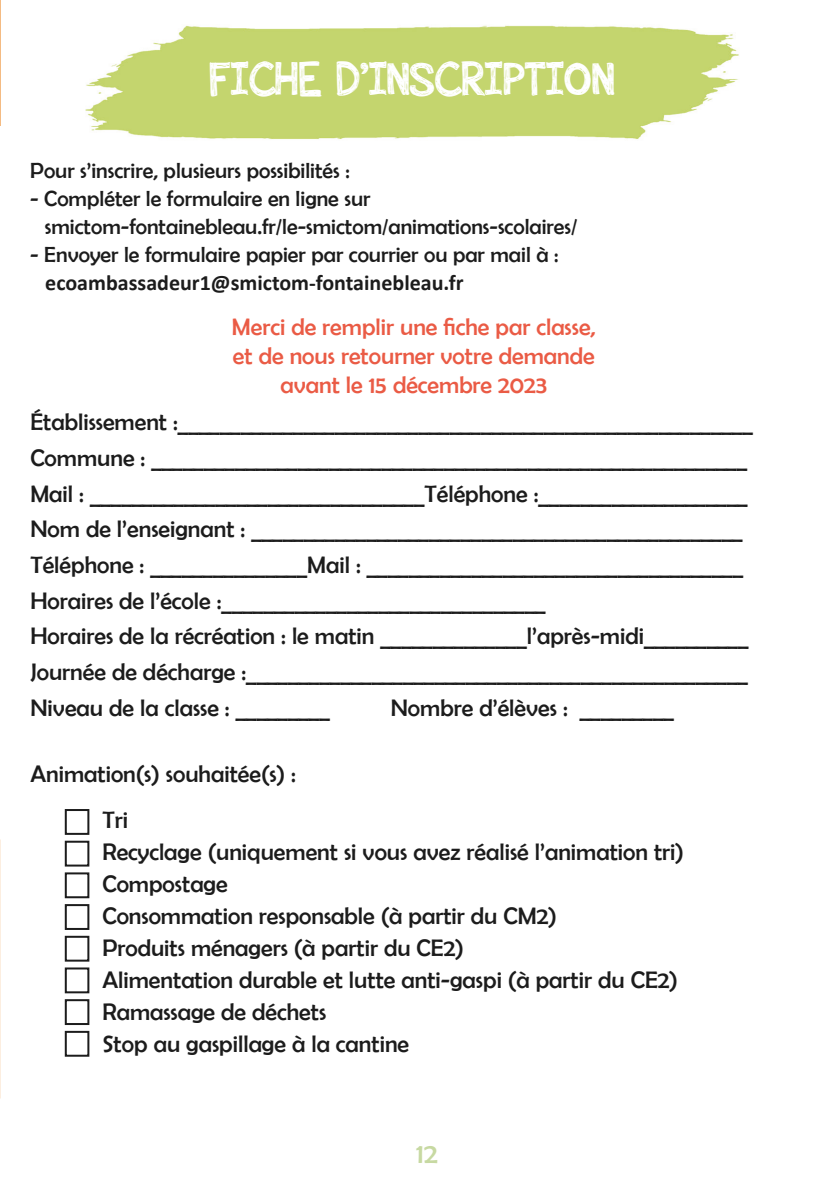
<style>
.page{position:relative;width:840px;height:1191px;background:#fff}
.page>*{position:absolute;margin:0;border:0;box-sizing:border-box;transform-origin:0 0}
.t1{font:54px "appleberry";color:#fff}
.t2{font:48px "appleberry";color:#fff}
.t3{font:28px "Berlin Sans FB";color:#c7d9a2}
.t4{font:24px/35.6px "Berlin Sans FB";color:#1c1c1c}
.t5{font:24px/28.8px "Berlin Sans FB";color:#ea5b45;text-align:center}
.t6{font:22px/28px "Berlin Sans FB";color:#1c1c1c}
.t7{font:700 22px "Calibri";color:#1c1c1c}
</style>
<div class="page">
<hr style="left:0;top:0;width:1px;height:126px;background:#f4bb83">
<div style="left:65px;top:809px;width:24px;height:26px;border:2px solid #1c1c1c"></div>
<div style="left:65px;top:840px;width:24px;height:26px;border:2px solid #1c1c1c"></div>
<div style="left:65px;top:904px;width:24px;height:26px;border:2px solid #1c1c1c"></div>
<div style="left:65px;top:872px;width:24px;height:26px;border:2px solid #1c1c1c"></div>
<div style="left:65px;top:1030px;width:24px;height:26px;border:2px solid #1c1c1c"></div>
<div style="left:65px;top:935px;width:24px;height:26px;border:2px solid #1c1c1c"></div>
<div style="left:65px;top:999px;width:24px;height:26px;border:2px solid #1c1c1c"></div>
<div style="left:65px;top:967px;width:24px;height:26px;border:2px solid #1c1c1c"></div>
<img style="left:85px;top:25px;width:654px;height:114px">
<h2 class="t2" style="left:210px;top:46px;width:406px">FICHE D’INSCRIPTION</h2>
<h1 class="t1" style="left:179px;top:47px;width:483px">Les visites de sites</h1>
<p class="t6" style="left:30px;top:156px;width:321px">Pour s’inscrire, plusieurs possibilités :</p>
<p class="t6" style="left:45px;top:184px;width:533px;text-indent:-15px">- Compléter le formulaire en ligne sur smictom-fontainebleau.fr/le-smictom/animations-scolaires/</p>
<p class="t6" style="left:30px;top:240px;width:529px">- Envoyer le formulaire papier par courrier ou par mail à :</p>
<p class="t7" style="left:45px;top:267px;width:420px">ecoambassadeur1@smictom-fontainebleau.fr</p>
<p class="t5" style="left:232px;top:312px;width:365px">Merci de remplir une fiche par classe, et de nous retourner votre demande avant le 15 décembre 2023</p>
<p class="t4" style="left:30px;top:404px;width:723px">Établissement :_______________________________________________________ Commune : _________________________________________________________ Mail : ________________________________Téléphone :____________________ Nom de l’enseignant : _______________________________________________ Téléphone : _______________Mail : ____________________________________ Horaires de l’école :_______________________________<br>Horaires de la récréation : le matin ______________l’après-midi__________ Journée de décharge :________________________________________________ Niveau de la classe : _________</p>
<p class="t4" style="left:390px;top:689px;width:284px">Nombre d’élèves : _________</p>
<p class="t4" style="left:102px;top:750px;width:195px;line-height:46px;text-indent:-72px">Animation(s) souhaitée(s) :<br>Tri</p>
<p class="t4" style="left:102px;top:835px;width:582px;line-height:32px">Recyclage (uniquement si vous avez réalisé l’animation tri)<br>Compostage<br>Consommation responsable (à partir du CM2)<br>Produits ménagers (à partir du CE2)<br>Alimentation durable et lutte anti-gaspi (à partir du CE2)<br>Ramassage de déchets<br>Stop au gaspillage à la cantine</p>
<p class="t3" style="left:416px;top:1137px;width:23px">12</p>
</div>
